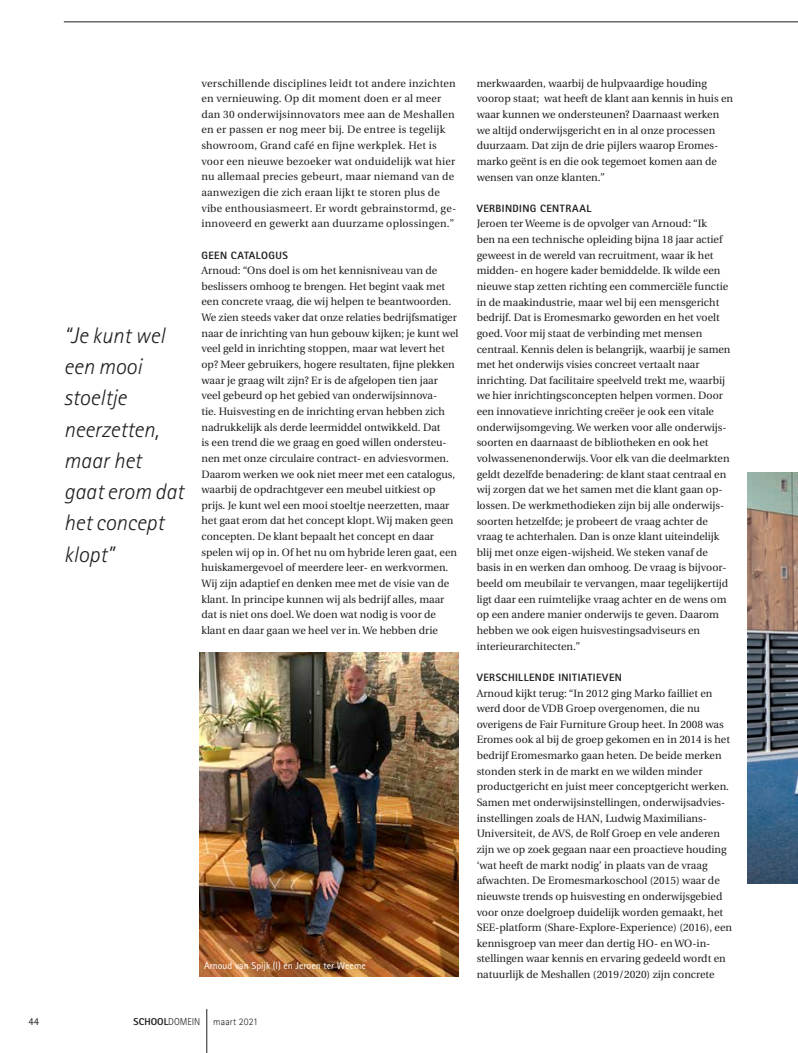
<style>
.page{position:relative;width:798px;height:1053px;background:#fff}
.page>*{position:absolute;margin:0;border:0;box-sizing:border-box;transform-origin:0 0}
.t1{font:italic 300 22.5px/31.2px "Rotis Sans Serif";color:#231f20}
.t2{font:10.62px/15.6px "Utopia";color:#231f20}
.t3{font:10.62px/15.6px "Utopia";letter-spacing:.02em;color:#231f20}
.t4{font:800 10.62px "Rotis Sans Serif";letter-spacing:.04em;color:#231f20}
.t5{font:10.62px "Rotis Sans Serif";color:#231f20}
.t6{font:10px "Rotis Sans Serif";color:#fff}
.t7{font:800 10px "Rotis Sans Serif";color:#231f20}
.t8{font:300 10px "Rotis Sans Serif";letter-spacing:.01em;color:#231f20}
.s1{font-weight:300}
</style>
<div class="page">
<hr style="left:206px;top:1008px;width:1px;height:44px;background:#231f20">
<hr style="left:64px;top:22px;width:733px;height:1px;background:#231f20">
<img style="left:199px;top:653px;width:260px;height:323px">
<img style="left:747px;top:472px;width:50px;height:411px">
<h1 class="t1" style="left:64px;top:320px;width:121px">“Je kunt wel een mooi stoeltje neerzetten, maar het gaat erom dat het concept klopt”</h1>
<p class="t3" style="left:201px;top:75px;width:256px">verschillende disciplines leidt tot andere inzichten en vernieuwing. Op dit moment doen er al meer dan 30 onderwijsinnovators mee aan de Meshallen en er passen er nog meer bij. De entree is tegelijk showroom, Grand café en fijne werkplek. Het is voor een nieuwe bezoeker wat onduidelijk wat hier nu allemaal precies gebeurt, maar niemand van de aanwezigen die zich eraan lijkt te storen plus de vibe enthousiasmeert. Er wordt gebrainstormd, ge&shy;ïnnoveerd en gewerkt aan duurzame oplossingen.”</p>
<p class="t4" style="left:201px;top:248px;width:88px">GEEN CATALOGUS</p>
<p class="t2" style="left:201px;top:263px;width:258px">Arnoud: “Ons doel is om het kennisniveau van de beslissers omhoog te brengen. Het begint vaak met een concrete vraag, die wij helpen te beantwoorden.<br>We zien steeds vaker dat onze relaties bedrijfsmatiger naar de inrichting van hun gebouw kijken; je kunt wel veel geld in inrichting stoppen, maar wat levert het op? Meer gebruikers, hogere resultaten, fijne plekken waar je graag wilt zijn? Er is de afgelopen tien jaar veel gebeurd op het gebied van onderwijsinnova-<br>tie. Huisvesting en de inrichting ervan hebben zich nadrukkelijk als derde leermiddel ontwikkeld. Dat<br>is een trend die we graag en goed willen ondersteu&shy;nen met onze circulaire contract- en adviesvormen.<br>Daarom werken we ook niet meer met een catalogus, waarbij de opdrachtgever een meubel uitkiest op prijs. Je kunt wel een mooi stoeltje neerzetten, maar het gaat erom dat het concept klopt. Wij maken geen concepten. De klant bepaalt het concept en daar spelen wij op in. Of het nu om hybride leren gaat, een huiskamergevoel of meerdere leer- en werkvormen.<br>Wij zijn adaptief en denken mee met de visie van de klant. In principe kunnen wij als bedrijf alles, maar dat is niet ons doel. We doen wat nodig is voor de klant en daar gaan we heel ver in. We hebben drie</p>
<p class="t6" style="left:204px;top:959px;width:163px">Arnoud van Spijk (l) en Jeroen ter Weeme</p>
<p class="t5" style="left:28px;top:1014px;width:12px">44</p>
<p class="t7" style="left:134px;top:1014px;width:68px">SCHOOL<span class="s1">DOMEIN</span></p>
<p class="t8" style="left:213px;top:1015px;width:46px">maart 2021</p>
<p class="t2" style="left:476px;top:75px;width:258px">merkwaarden, waarbij de hulpvaardige houding voorop staat; wat heeft de klant aan kennis in huis en waar kunnen we ondersteunen? Daarnaast werken we altijd onderwijsgericht en in al onze processen duurzaam. Dat zijn de drie pijlers waarop Eromes&shy;marko geënt is en die ook tegemoet komen aan de wensen van onze klanten.”</p>
<p class="t4" style="left:476px;top:201px;width:116px">VERBINDING CENTRAAL</p>
<p class="t2" style="left:476px;top:216px;width:255px">Jeroen ter Weeme is de opvolger van Arnoud: “Ik<br>ben na een technische opleiding bijna 18 jaar actief geweest in de wereld van recruitment, waar ik het midden- en hogere kader bemiddelde. Ik wilde een nieuwe stap zetten richting een commerciële functie in de maakindustrie, maar wel bij een mensgericht bedrijf. Dat is Eromesmarko geworden en het voelt goed. Voor mij staat de verbinding met mensen centraal. Kennis delen is belangrijk, waarbij je samen met het onderwijs visies concreet vertaalt naar inrichting. Dat facilitaire speelveld trekt me, waarbij we hier inrichtingsconcepten helpen vormen. Door een innovatieve inrichting creëer je ook een vitale onderwijsomgeving. We werken voor alle onderwijs&shy;soorten en daarnaast de bibliotheken en ook het volwassenenonderwijs. Voor elk van die deelmarkten geldt dezelfde benadering: de klant staat centraal en wij zorgen dat we het samen met die klant gaan op&shy;lossen. De werkmethodieken zijn bij alle onderwijs&shy;soorten hetzelfde; je probeert de vraag achter de vraag te achterhalen. Dan is onze klant uiteindelijk blij met onze eigen-wijsheid. We steken vanaf de basis in en werken dan omhoog. De vraag is bijvoor&shy;beeld om meubilair te vervangen, maar tegelijkertijd ligt daar een ruimtelijke vraag achter en de wens om op een andere manier onderwijs te geven. Daarom hebben we ook eigen huisvestingsadviseurs en interieurarchitecten.”</p>
<p class="t4" style="left:476px;top:670px;width:147px">VERSCHILLENDE INITIATIEVEN</p>
<p class="t2" style="left:476px;top:685px;width:257px">Arnoud kijkt terug: “In 2012 ging Marko failliet en werd door de VDB Groep overgenomen, die nu overigens de Fair Furniture Group heet. In 2008 was Eromes ook al bij de groep gekomen en in 2014 is het bedrijf Eromesmarko gaan heten. De beide merken stonden sterk in de markt en we wilden minder productgericht en juist meer conceptgericht werken.<br>Samen met onderwijsinstellingen, onderwijsadvies&shy;instellingen zoals de HAN, Ludwig Maximilians-Universiteit, de AVS, de Rolf Groep en vele anderen zijn we op zoek gegaan naar een proactieve houding ‘wat heeft de markt nodig’ in plaats van de vraag afwachten. De Eromesmarkoschool (2015) waar de nieuwste trends op huisvesting en onderwijsgebied voor onze doelgroep duidelijk worden gemaakt, het SEE-platform (Share-Explore-Experience) (2016), een kennisgroep van meer dan dertig HO- en WO-in&shy;stellingen waar kennis en ervaring gedeeld wordt en natuurlijk de Meshallen (2019/2020) zijn concrete</p>
</div>
